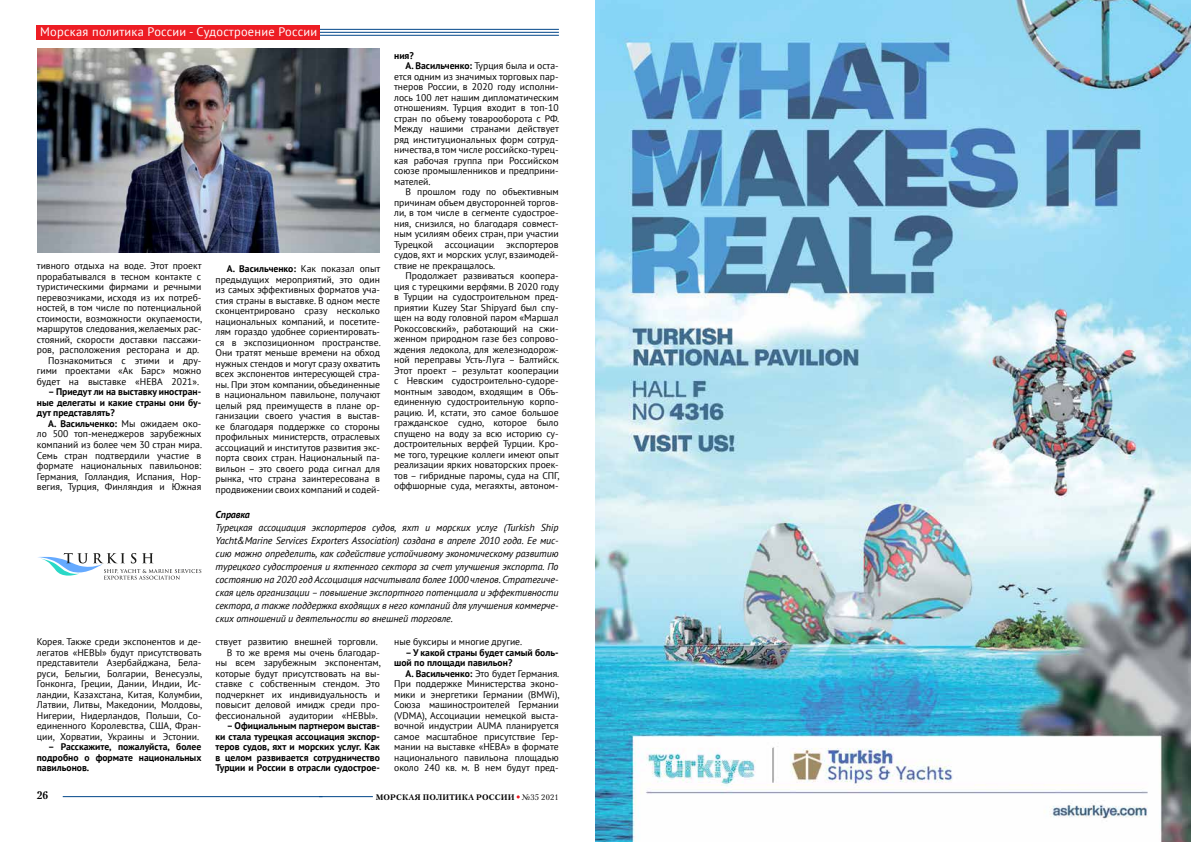
<style>
.page{position:relative;width:1191px;height:842px;background:#fff}
.page>*{position:absolute;margin:0;border:0;box-sizing:border-box;transform-origin:0 0}
.t1{font:12.4px "PT Sans";letter-spacing:.02em;color:#fff}
.t2{font:700 11px "Petersburg C";color:#000}
.t3{font:italic 10px/13px "PT Sans";letter-spacing:-.01em;color:#000;text-align:justify}
.t4{font:italic 700 10px "PT Sans";letter-spacing:-.01em;color:#000}
.t5{font:9.6px/10.5px "PT Sans";color:#000;text-align:justify}
.t6{font:700 9.6px/10.5px "PT Sans";color:#000;text-align:justify}
.t7{font:700 8px "Petersburg C";letter-spacing:.02em;color:#000}
.s1{font-weight:700}
.s2{font-weight:400}
</style>
<div class="page">
<hr style="left:188px;top:29px;width:371px;height:1px;background:#004689">
<hr style="left:188px;top:32px;width:371px;height:1px;background:#004689">
<hr style="left:188px;top:35px;width:371px;height:1px;background:#004689">
<div style="left:36px;top:25px;width:283px;height:14px;background:#ed1d24"></div>
<hr style="left:63px;top:796px;width:259px;height:1px;background:#004689">
<hr style="left:319px;top:796px;width:54px;height:1px;background:#004689">
<img style="left:37px;top:49px;width:343px;height:203px">
<img style="left:595px;top:0;width:596px;height:842px">
<svg style="left:38px;top:553px;width:163px;height:27px"></svg>
<p class="t1" style="left:40px;top:24px;width:278px">Морская политика России - Судостроение России</p>
<p class="t5" style="left:37px;top:261px;width:167px;text-align:right">тивного отдыха на воде. Этот проект прорабатывался в тесном контакте с туристическими фирмами и речными перевозчиками, исходя из их потреб&shy;ностей, в том числе по потенциальной стоимости, возможности окупаемости, маршрутов следования, желаемых рас&shy;стояний, скорости доставки пассажи&shy;ров, расположения ресторана и др.<br>Познакомиться с этими и дру&shy;гими проектами «Ак Барс» можно будет на выставке «НЕВА 2021».</p>
<p class="t6" style="left:37px;top:387px;width:166px;text-indent:11px">–Приедут ли на выставку иностран&shy;ные делегаты и какие страны они бу&shy;дут представлять?</p>
<p class="t5" style="left:37px;top:418px;width:167px;text-indent:11px"><span class="s1">А. Васильченко:</span> Мы ожидаем око&shy;ло 500 топ-менеджеров зарубежных компаний из более чем 30 стран мира.<br>Семь стран подтвердили участие в формате национальных павильонов:<br>Германия, Голландия, Испания, Нор&shy;вегия, Турция, Финляндия и Южная</p>
<p class="t5" style="left:215px;top:263px;width:167px;text-indent:11px"><span class="s1">А. Васильченко:</span> Как показал опыт предыдущих мероприятий, это один из самых эффективных форматов уча&shy;стия страны в выставке. В одном месте сконцентрировано сразу несколько национальных компаний, и посетите&shy;лям гораздо удобнее сориентировать&shy;ся в экспозиционном пространстве.<br>Они тратят меньше времени на обход нужных стендов и могут сразу охватить всех экспонентов интересующей стра&shy;ны. При этом компании, объединенные в национальном павильоне, получают целый ряд преимуществ в плане ор&shy;ганизации своего участия в выстав&shy;ке благодаря поддержке со стороны профильных министерств, отраслевых ассоциаций и институтов развития экс&shy;порта своих стран. Национальный па&shy;вильон – это своего рода сигнал для рынка, что страна заинтересована в продвижении своих компаний и содей-</p>
<p class="t6" style="left:394px;top:50px;width:21px">ния?</p>
<p class="t5" style="left:405px;top:60px;width:155px"><span class="s1">А. Васильченко:</span> Турция была и оста-</p>
<p class="t5" style="left:394px;top:71px;width:166px">ется одним из значимых торговых пар-</p>
<p class="t5" style="left:394px;top:81px;width:166px">тнеров России, в 2020 году исполни-</p>
<p class="t5" style="left:394px;top:92px;width:166px">лось 100 лет нашим дипломатическим</p>
<p class="t5" style="left:394px;top:102px;width:166px">отношениям. Турция входит в топ-10</p>
<p class="t5" style="left:394px;top:113px;width:167px">стран по объему товарооборота с РФ.</p>
<p class="t5" style="left:394px;top:123px;width:166px">Между нашими странами действует</p>
<p class="t5" style="left:394px;top:134px;width:166px">ряд институциональных форм сотруд-</p>
<p class="t5" style="left:394px;top:144px;width:166px">ничества, в том числе российско-турец-</p>
<p class="t5" style="left:394px;top:155px;width:166px">кая рабочая группа при Российском</p>
<p class="t5" style="left:394px;top:165px;width:166px">союзе промышленников и предприни-</p>
<p class="t5" style="left:394px;top:176px;width:38px">мателей.</p>
<p class="t5" style="left:405px;top:186px;width:155px">В прошлом году по объективным</p>
<p class="t5" style="left:394px;top:197px;width:166px">причинам объем двусторонней торгов-</p>
<p class="t5" style="left:394px;top:207px;width:166px">ли, в том числе в сегменте судострое-</p>
<p class="t5" style="left:394px;top:218px;width:166px">ния, снизился, но благодаря совмест-</p>
<p class="t5" style="left:394px;top:228px;width:166px">ным усилиям обеих стран, при участии</p>
<p class="t5" style="left:394px;top:239px;width:166px">Турецкой ассоциации экспортеров</p>
<p class="t5" style="left:394px;top:249px;width:166px">судов, яхт и морских услуг, взаимодей-</p>
<p class="t5" style="left:394px;top:260px;width:103px">ствие не прекращалось.</p>
<p class="t5" style="left:405px;top:270px;width:155px">Продолжает развиваться коопера-</p>
<p class="t5" style="left:394px;top:281px;width:166px">ция с турецкими верфями. В 2020 году</p>
<p class="t5" style="left:394px;top:291px;width:166px">в Турции на судостроительном пред-</p>
<p class="t5" style="left:394px;top:302px;width:166px">приятии Kuzey Star Shipyard был спу-</p>
<p class="t5" style="left:394px;top:312px;width:166px">щен на воду головной паром «Маршал</p>
<p class="t5" style="left:394px;top:323px;width:166px">Рокоссовский», работающий на сжи-</p>
<p class="t5" style="left:394px;top:333px;width:166px">женном природном газе без сопрово-</p>
<p class="t5" style="left:394px;top:344px;width:166px">ждения ледокола, для железнодорож-</p>
<p class="t5" style="left:394px;top:354px;width:167px">ной переправы Усть-Луга – Балтийск.</p>
<p class="t5" style="left:394px;top:365px;width:166px">Этот проект – результат кооперации</p>
<p class="t5" style="left:394px;top:375px;width:166px">с Невским судостроительно-судоре-</p>
<p class="t5" style="left:394px;top:386px;width:166px">монтным заводом, входящим в Объ-</p>
<p class="t5" style="left:394px;top:396px;width:166px">единенную судостроительную корпо-</p>
<p class="t5" style="left:394px;top:407px;width:166px">рацию. И, кстати, это самое большое</p>
<p class="t5" style="left:394px;top:417px;width:166px">гражданское судно, которое было</p>
<p class="t5" style="left:394px;top:428px;width:166px">спущено на воду за всю историю су-</p>
<p class="t5" style="left:394px;top:438px;width:166px">достроительных верфей Турции. Кро-</p>
<p class="t5" style="left:394px;top:449px;width:166px">ме того, турецкие коллеги имеют опыт</p>
<p class="t5" style="left:394px;top:459px;width:166px">реализации ярких новаторских проек-</p>
<p class="t5" style="left:394px;top:470px;width:167px">тов – гибридные паромы, суда на СПГ,</p>
<p class="t5" style="left:394px;top:480px;width:166px">оффшорные суда, мегаяхты, автоном-</p>
<p class="t5" style="left:37px;top:636px;width:167px">Корея. Также среди экспонентов и де&shy;легатов «НЕВЫ» будут присутствовать представители Азербайджана, Бела&shy;руси, Бельгии, Болгарии, Венесуэлы, Гонконга, Греции, Дании, Индии, Ис&shy;ландии, Казахстана, Китая, Колумбии, Латвии, Литвы, Македонии, Молдовы, Нигерии, Нидерландов, Польши, Со&shy;единенного Королевства, США, Фран&shy;ции, Хорватии, Украины и Эстонии.</p>
<p class="t6" style="left:37px;top:741px;width:166px;text-indent:11px">– Расскажите, пожалуйста, более подробно о формате национальных павильонов.</p>
<p class="t4" style="left:216px;top:508px;width:36px">Cправка</p>
<p class="t3" style="left:216px;top:520px;width:344px">Турецкая ассоциация экспортеров судов, яхт и морских услуг (Turkish Ship Yacht&amp;Marine Services Exporters Association) создана в апреле 2010 года. Ее мис&shy;сию можно определить, как содействие устойчивому экономическому развитию турецкого судостроения и яхтенного сектора за счет улучшения экспорта. По состоянию на 2020 год Ассоциация насчитывала более 1000 членов. Стратегиче&shy;ская цель организации – повышение экспортного потенциала и эффективности сектора, а также поддержка входящих в него компаний для улучшения коммерче&shy;ских отношений и деятельности во внешней торговле.</p>
<p class="t5" style="left:215px;top:636px;width:167px;text-align:right">ствует развитию внешней торговли.<br>В то же время мы очень благодар&shy;ны всем зарубежным экспонентам, которые будут присутствовать на вы&shy;ставке с собственным стендом. Это подчеркнет их индивидуальность и повысит деловой имидж среди про&shy;фессиональной аудитории «НЕВЫ».</p>
<p class="t6" style="left:215px;top:720px;width:166px;text-indent:11px">–Официальным партнером выстав&shy;ки стала турецкая ассоциация экспор&shy;теров судов, яхт и морских услуг. Как в целом развивается сотрудничество Турции и России в отрасли судострое-</p>
<p class="t5" style="left:394px;top:636px;width:130px">ные буксиры и многие другие.</p>
<p class="t6" style="left:394px;top:647px;width:166px;text-indent:11px">–У какой страны будет самый боль&shy;шой по площади павильон?</p>
<p class="t5" style="left:394px;top:668px;width:167px;text-indent:11px"><span class="s1">А. Васильченко:</span> Это будет Германия.<br>При поддержке Министерства эконо&shy;мики и энергетики Германии (BMWi), Союза машиностроителей Германии (VDMA), Ассоциации немецкой выста&shy;вочной индустрии AUMA планируется самое масштабное присутствие Гер&shy;мании на выставке «НЕВА» в формате национального павильона площадью около 240 кв. м. В нем будут пред-</p>
<p class="t2" style="left:37px;top:789px;width:13px">26</p>
<p class="t7" style="left:376px;top:792px;width:184px">МОРСКАЯ ПОЛИТИКА РОССИИ <span class="s2">№35 2021</span></p>
</div>
